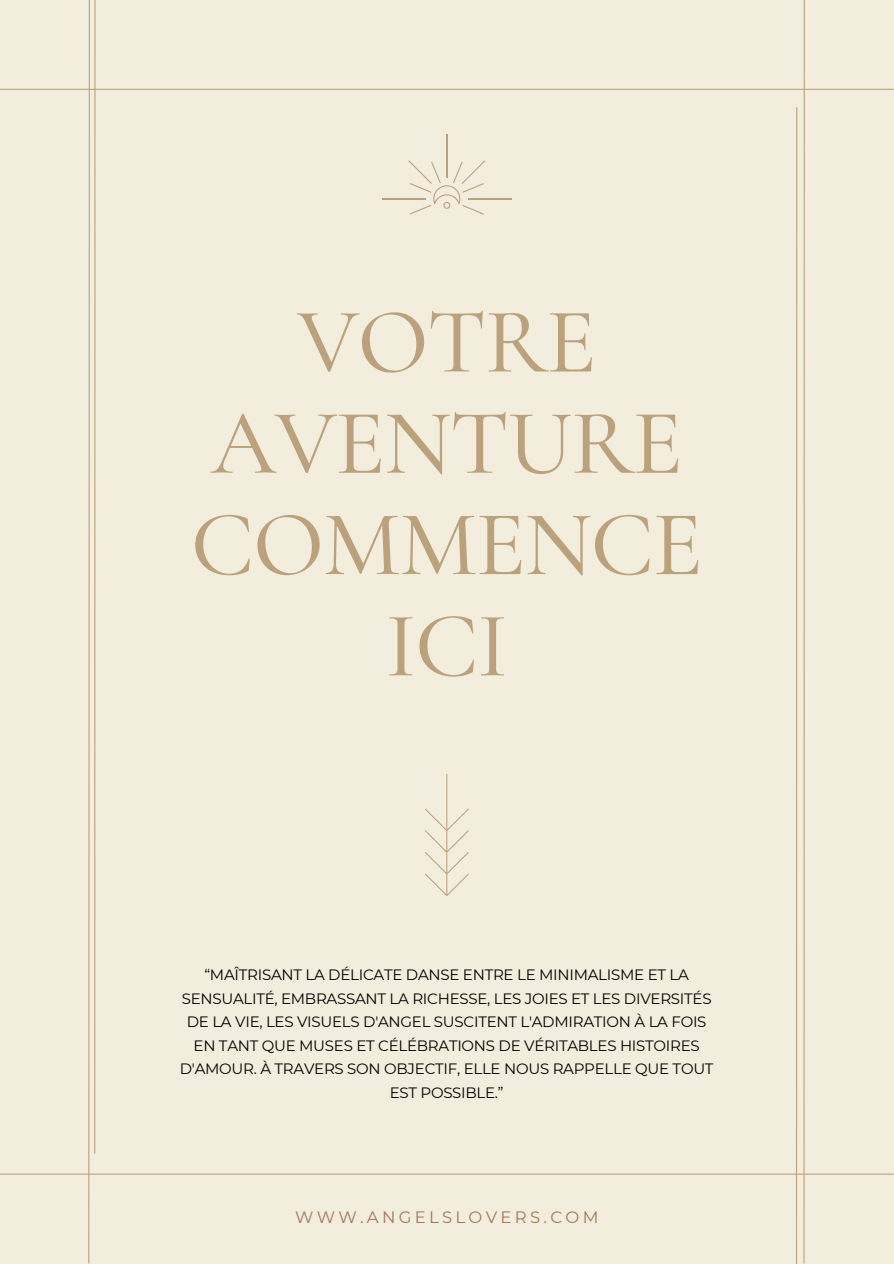
<style>
.page{position:relative;width:894px;height:1264px;background:#fff}
.page>*{position:absolute;margin:0;border:0;box-sizing:border-box;transform-origin:0 0}
.t1{font:500 93px/101.2px "Cormorant Garamond";letter-spacing:-.015em;color:#bca27c;text-align:center}
.t2{font:16.5px "Montserrat";letter-spacing:.2em;color:#a67758}
.t3{font:15px/23.7px "Montserrat";letter-spacing:-.015em;color:#000;text-align:center}
</style>
<div class="page">
<div style="left:0;top:0;width:893px;height:1263px;background:#f2eddd"></div>
<svg style="left:425px;top:774px;width:43px;height:122px"></svg>
<hr style="left:446px;top:134px;width:1px;height:43px;background:#bca27c">
<hr style="left:468px;top:198px;width:43px;height:1px;background:#bca27c">
<hr style="left:382px;top:198px;width:43px;height:1px;background:#bca27c">
<svg style="left:408px;top:160px;width:77px;height:55px"></svg>
<hr style="left:0;top:89px;width:893px;height:1px;background:#bca27c">
<hr style="left:0;top:1173px;width:893px;height:1px;background:#bca27c">
<svg style="left:88px;top:0;width:2px;height:1263px"></svg>
<hr style="left:803px;top:0;width:1px;height:1263px;background:#bca27c">
<hr style="left:795px;top:107px;width:2px;height:1156px;background:#bca27c">
<hr style="left:94px;top:0;width:2px;height:1153px;background:#bca27c">
<p class="t1" style="left:191px;top:291px;width:513px">VOTRE<br>AVENTURE<br>COMMENCE<br>ICI</p>
<h1 class="t3" style="left:180px;top:962px;width:535px">“MAÎTRISANT LA DÉLICATE DANSE ENTRE LE MINIMALISME ET LA SENSUALITÉ, EMBRASSANT LA RICHESSE, LES JOIES ET LES DIVERSITÉS DE LA VIE, LES VISUELS D'ANGEL SUSCITENT L'ADMIRATION À LA FOIS EN TANT QUE MUSES ET CÉLÉBRATIONS DE VÉRITABLES HISTOIRES D'AMOUR. À TRAVERS SON OBJECTIF, ELLE NOUS RAPPELLE QUE TOUT EST POSSIBLE.”</h1>
<p class="t2" style="left:295px;top:1207px;width:305px">WWW.ANGELSLOVERS.COM</p>
</div>
